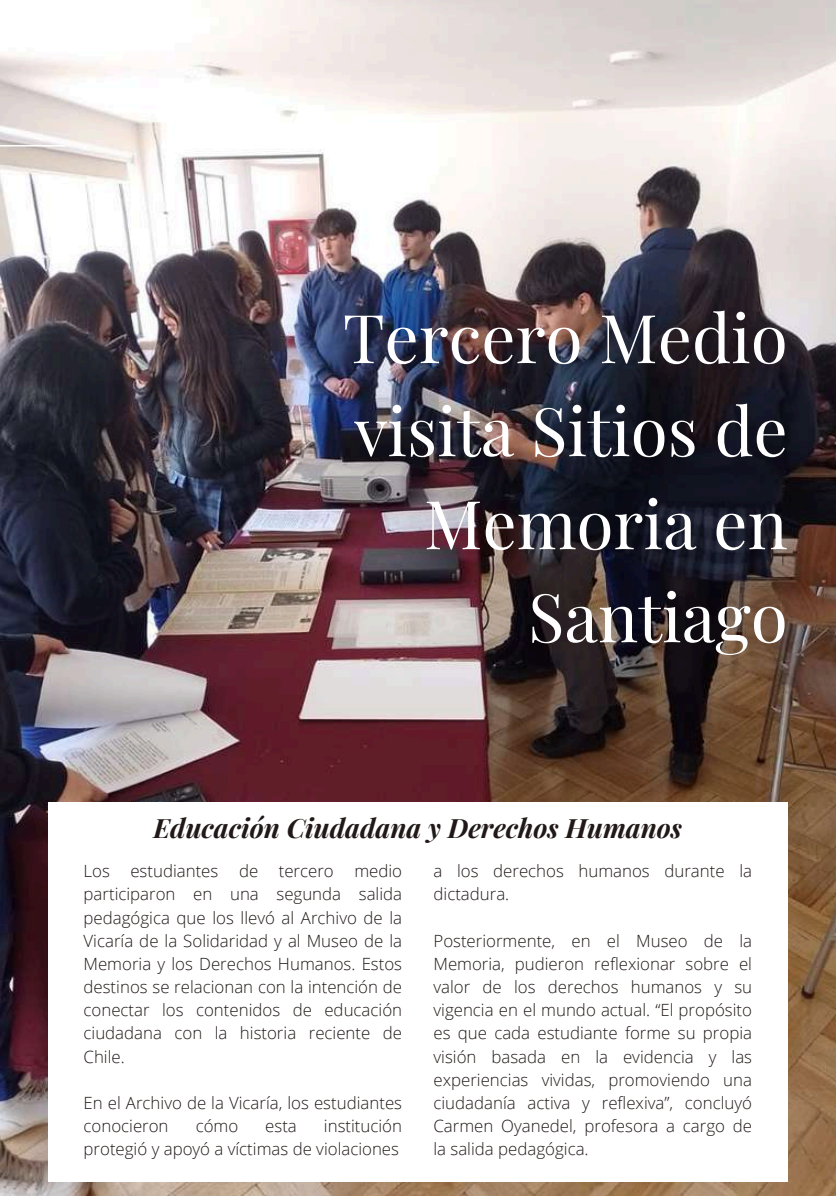
<style>
.page{position:relative;width:836px;height:1196px;background:#fff}
.page>*{position:absolute;margin:0;border:0;box-sizing:border-box;transform-origin:0 0}
.t1{font:67.4px/93px "Playfair Display";color:#fff;text-align:right}
.t2{font:italic 700 26.6px "Playfair Display";color:#201917}
.t3{font:300 16.8px/23.2px "Open Sans";color:#201917;text-align:justify}
</style>
<div class="page">
<img style="left:0;top:0;width:836px;height:1195px">
<hr style="left:0;top:145px;width:65px;height:1px;background:#fff">
<div style="left:48px;top:802px;width:739px;height:380px;background:#fff"></div>
<h1 class="t1" style="left:343px;top:289px;width:446px">Tercero Medio visita Sitios de<br>Memoria en<br>Santiago</h1>
<h2 class="t2" style="left:153px;top:809px;width:530px">Educación Ciudadana y Derechos Humanos</h2>
<p class="t3" style="left:84px;top:859px;width:320px">Los estudiantes de tercero medio participaron en una segunda salida pedagógica que los llevó al Archivo de la Vicaría de la Solidaridad y al Museo de la Memoria y los Derechos Humanos. Estos destinos se relacionan con la intención de conectar los contenidos de educación ciudadana con la historia reciente de Chile.</p>
<p class="t3" style="left:84px;top:1090px;width:320px">En el Archivo de la Vicaría, los estudiantes conocieron</p>
<p class="t3" style="left:84px;top:1113px;width:320px;text-align:right">institución<br>protegió y apoyó a víctimas de violaciones</p>
<p class="t3" style="left:196px;top:1113px;width:44px">cómo</p>
<p class="t3" style="left:265px;top:1113px;width:33px">esta</p>
<p class="t3" style="left:433px;top:859px;width:320px">a los derechos humanos durante la dictadura.</p>
<p class="t3" style="left:433px;top:928px;width:320px">Posteriormente, en el Museo de la Memoria, pudieron reflexionar sobre el valor de los derechos humanos y su vigencia en el mundo actual. “El propósito es que cada estudiante forme su propia visión basada en la evidencia y las experiencias vividas, promoviendo una ciudadanía activa y reflexiva”, concluyó Carmen Oyanedel, profesora a cargo de la salida pedagógica.</p>
</div>
